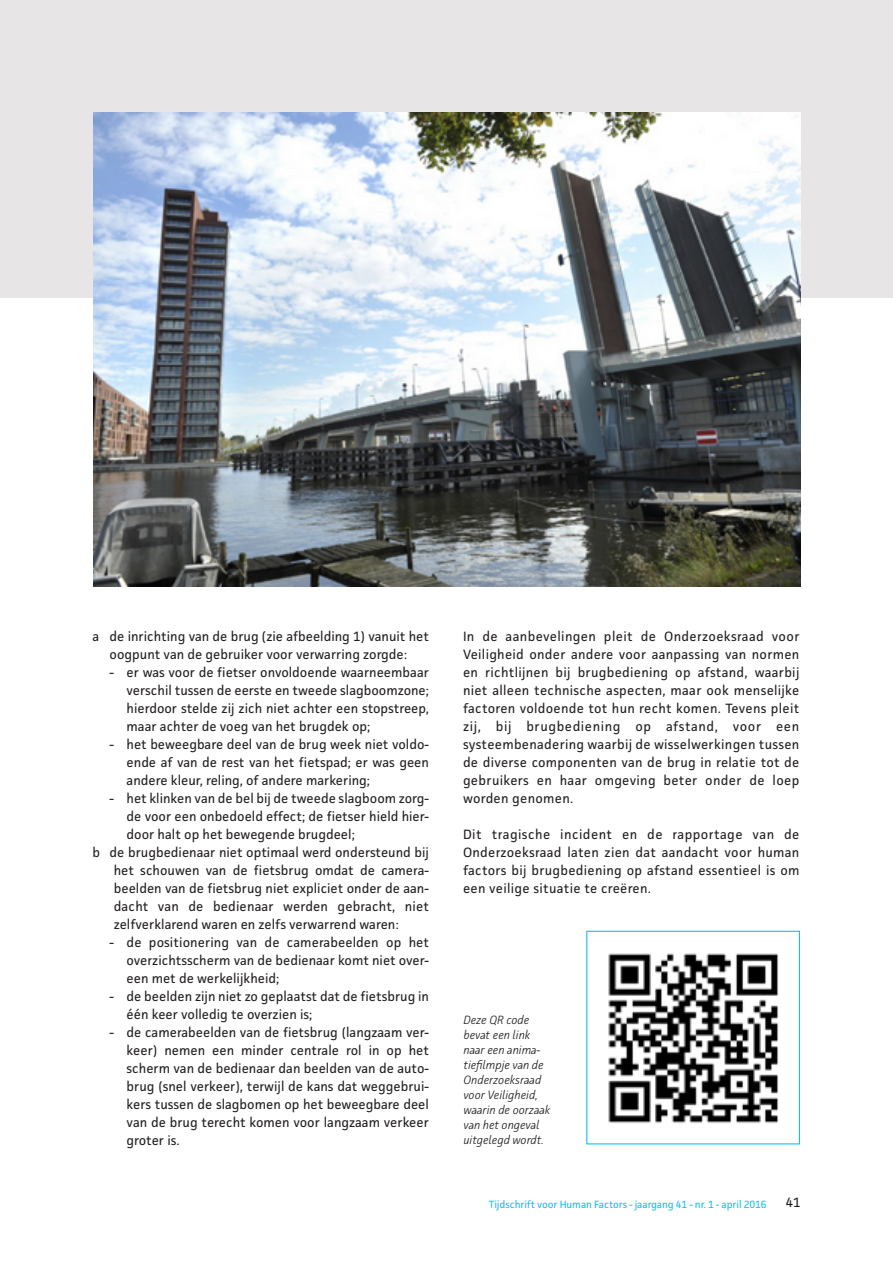
<style>
.page{position:relative;width:893px;height:1263px;background:#fff}
.page>*{position:absolute;margin:0;border:0;box-sizing:border-box;transform-origin:0 0}
.t1{font:13.5px/18px "Facit";color:#231f20;text-align:justify}
.t2{font:italic 300 12px/15px "Facit";color:#231f20}
.t3{font:10.5px "Facit";letter-spacing:-.01em;color:#15c0f2}
</style>
<div class="page">
<div style="left:0;top:0;width:893px;height:297px;background:#e7e5e5"></div>
<img style="left:94px;top:112px;width:707px;height:475px">
<img style="left:608px;top:953px;width:171px;height:171px">
<div style="left:586px;top:931px;width:214px;height:213px;border:1px solid #15c0f2"></div>
<p class="t1" style="left:93px;top:627px;width:338px;text-align:center">a de inrichting van de brug (zie afbeelding 1) vanuit het oogpunt van de gebruiker voor verwarring zorgde:</p>
<p class="t1" style="left:127px;top:663px;width:304px;text-indent:-17px">- er was voor de fietser onvoldoende waarneembaar verschil tussen de eerste en tweede slagboomzone; hierdoor stelde zij zich niet achter een stopstreep, maar achter de voeg van het brugdek op;</p>
<p class="t1" style="left:127px;top:735px;width:304px;text-indent:-17px">- het beweegbare deel van de brug week niet voldo&shy;ende af van de rest van het fietspad; er was geen andere kleur, reling, of andere markering;</p>
<p class="t1" style="left:110px;top:789px;width:321px">- het klinken van de bel bij de tweede slagboom zorg-</p>
<p class="t1" style="left:127px;top:807px;width:304px">de voor een onbedoeld effect; de fietser hield hier-</p>
<p class="t1" style="left:127px;top:825px;width:230px">door halt op het bewegende brugdeel;</p>
<p class="t1" style="left:93px;top:843px;width:338px">b de brugbedienaar niet optimaal werd ondersteund bij</p>
<p class="t1" style="left:114px;top:861px;width:317px">het schouwen van de fietsbrug omdat de camera-</p>
<p class="t1" style="left:114px;top:879px;width:317px">beelden van de fietsbrug niet expliciet onder de aan-</p>
<p class="t1" style="left:114px;top:897px;width:317px">dacht van de bedienaar werden gebracht, niet</p>
<p class="t1" style="left:114px;top:915px;width:286px">zelfverklarend waren en zelfs verwarrend waren:</p>
<p class="t1" style="left:127px;top:933px;width:304px;text-indent:-17px">- de positionering van de camerabeelden op het overzichtsscherm van de bedienaar komt niet over&shy;een met de werkelijkheid;</p>
<p class="t1" style="left:127px;top:987px;width:304px;text-indent:-17px">- de beelden zijn niet zo geplaatst dat de fietsbrug in één keer volledig te overzien is;</p>
<p class="t1" style="left:127px;top:1023px;width:304px;text-indent:-17px">- de camerabeelden van de fietsbrug (langzaam ver&shy;keer) nemen een minder centrale rol in op het scherm van de bedienaar dan beelden van de auto&shy;brug (snel verkeer), terwijl de kans dat weggebrui&shy;kers tussen de slagbomen op het beweegbare deel van de brug terecht komen voor langzaam verkeer groter is.</p>
<p class="t1" style="left:463px;top:627px;width:338px">In de aanbevelingen pleit de Onderzoeksraad voor Veiligheid onder andere voor aanpassing van normen en richtlijnen bij brugbediening op afstand, waarbij niet alleen technische aspecten, maar ook menselijke factoren voldoende tot hun recht komen. Tevens pleit zij, bij brugbediening op afstand, voor een systeembenadering waarbij de wisselwerkingen tussen de diverse componenten van de brug in relatie tot de gebruikers en haar omgeving beter onder de loep worden genomen.</p>
<p class="t1" style="left:463px;top:825px;width:338px">Dit tragische incident en de rapportage van de Onderzoeksraad laten zien dat aandacht voor human factors bij brugbediening op afstand essentieel is om een veilige situatie te creëren.</p>
<p class="t2" style="left:463px;top:1012px;width:88px">Deze QR code bevat een link naar een anima&shy;tiefilmpje van de<br>Onderzoeksraad voor Veiligheid, waarin de oorzaak van het ongeval uitgelegd wordt.</p>
<p class="t3" style="left:489px;top:1197px;width:279px">Tijdschrift voor Human Factors - jaargang 41 - nr. 1 - april 2016</p>
<p class="t1" style="left:786px;top:1193px;width:16px">41</p>
</div>
